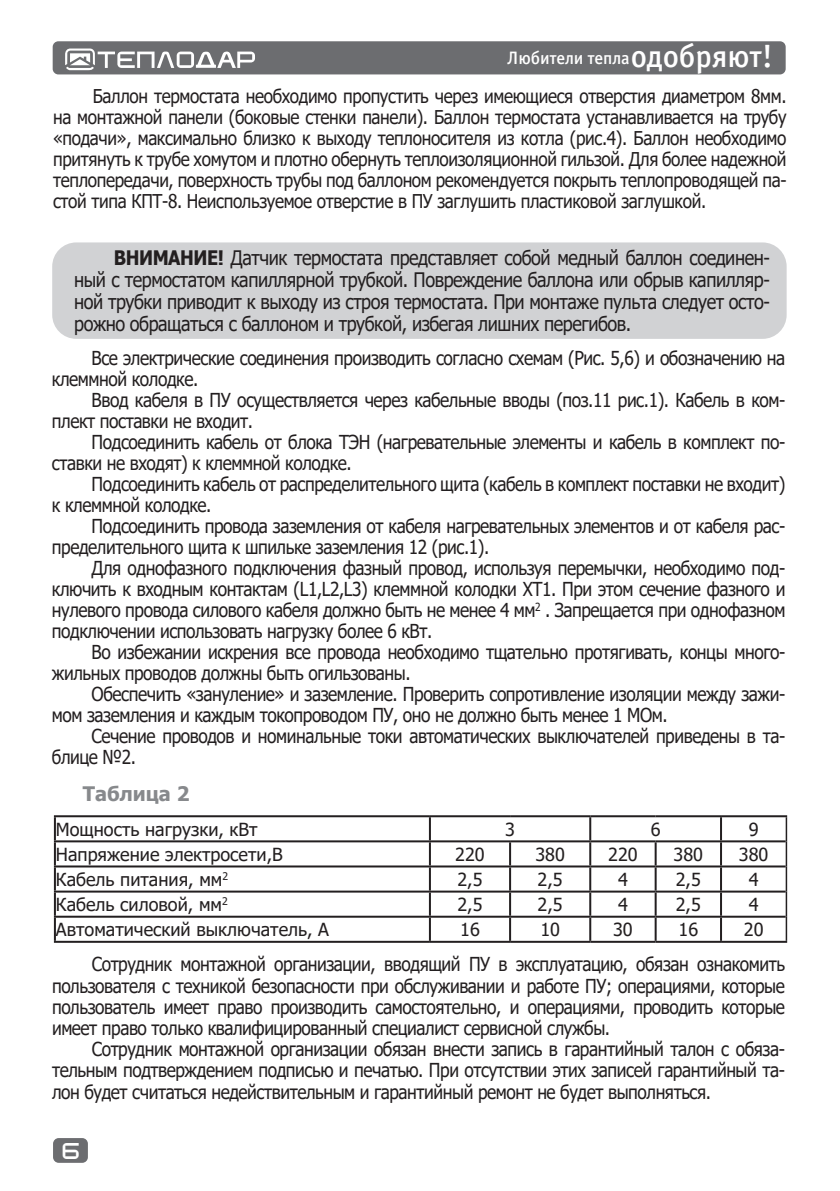
<style>
.page{position:relative;width:840px;height:1191px;background:#fff}
.page>*{position:absolute;margin:0;border:0;box-sizing:border-box;transform-origin:0 0}
.t1{font:20px/22px "Tahoma";letter-spacing:-.025em;color:#231f20;text-align:justify;scale:.9 1}
.t2{font:700 20px "Tahoma";color:#87898c}
.t3{font:19.2px/21px "Tahoma";letter-spacing:-.025em;color:#231f20;scale:.9 1}
.t4{font:19px/21px "Tahoma";letter-spacing:-.02em;color:#231f20;text-align:justify;scale:.9 1}
.t5{font:18px "Tahoma";color:#231f20}
.t6{font:18px "Officina Sans Medium C";letter-spacing:-.005em;color:#fff}
.t7{font:16px "teplodar";color:#fff}
.s1{font-size:32px}
.s2{font-weight:700}
</style>
<div class="page">
<div style="left:53px;top:1138px;width:35px;height:24px;background:#6c6d70;border-radius:6px"></div>
<div style="left:53px;top:41px;width:732px;height:33px;background:#6c6d70;border-radius:6px"></div>
<svg style="left:65px;top:48px;width:190px;height:22px"></svg>
<svg style="left:56px;top:817px;width:729px;height:123px"></svg>
<hr style="left:719px;top:817px;width:2px;height:23px;background:#231f20">
<hr style="left:654px;top:842px;width:2px;height:23px;background:#231f20">
<hr style="left:719px;top:842px;width:2px;height:23px;background:#231f20">
<hr style="left:654px;top:867px;width:2px;height:23px;background:#231f20">
<hr style="left:719px;top:867px;width:2px;height:23px;background:#231f20">
<hr style="left:654px;top:892px;width:2px;height:23px;background:#231f20">
<hr style="left:719px;top:892px;width:2px;height:23px;background:#231f20">
<hr style="left:654px;top:917px;width:2px;height:23px;background:#231f20">
<hr style="left:719px;top:917px;width:2px;height:23px;background:#231f20">
<svg style="left:785px;top:817px;width:1px;height:123px"></svg>
<hr style="left:590px;top:815px;width:65px;height:2px;background:#231f20">
<hr style="left:655px;top:815px;width:65px;height:2px;background:#231f20">
<hr style="left:720px;top:815px;width:66px;height:2px;background:#231f20">
<hr style="left:590px;top:840px;width:65px;height:2px;background:#231f20">
<hr style="left:655px;top:840px;width:65px;height:2px;background:#231f20">
<hr style="left:720px;top:840px;width:65px;height:2px;background:#231f20">
<hr style="left:590px;top:865px;width:65px;height:2px;background:#231f20">
<hr style="left:655px;top:865px;width:65px;height:2px;background:#231f20">
<hr style="left:720px;top:865px;width:65px;height:2px;background:#231f20">
<hr style="left:590px;top:890px;width:65px;height:2px;background:#231f20">
<hr style="left:655px;top:890px;width:65px;height:2px;background:#231f20">
<hr style="left:720px;top:890px;width:65px;height:2px;background:#231f20">
<hr style="left:590px;top:915px;width:65px;height:2px;background:#231f20">
<hr style="left:655px;top:915px;width:65px;height:2px;background:#231f20">
<hr style="left:720px;top:915px;width:65px;height:2px;background:#231f20">
<hr style="left:590px;top:940px;width:65px;height:2px;background:#231f20">
<hr style="left:655px;top:940px;width:65px;height:2px;background:#231f20">
<hr style="left:720px;top:940px;width:66px;height:2px;background:#231f20">
<hr style="left:54px;top:815px;width:375px;height:2px;background:#231f20">
<hr style="left:54px;top:817px;width:2px;height:23px;background:#231f20">
<hr style="left:54px;top:840px;width:375px;height:2px;background:#231f20">
<hr style="left:54px;top:842px;width:2px;height:23px;background:#231f20">
<hr style="left:54px;top:865px;width:375px;height:2px;background:#231f20">
<hr style="left:54px;top:867px;width:2px;height:23px;background:#231f20">
<hr style="left:54px;top:890px;width:375px;height:2px;background:#231f20">
<hr style="left:54px;top:892px;width:2px;height:23px;background:#231f20">
<hr style="left:54px;top:915px;width:375px;height:2px;background:#231f20">
<hr style="left:54px;top:917px;width:2px;height:23px;background:#231f20">
<hr style="left:54px;top:940px;width:375px;height:2px;background:#231f20">
<hr style="left:429px;top:815px;width:81px;height:2px;background:#231f20">
<hr style="left:428px;top:817px;width:2px;height:23px;background:#231f20">
<hr style="left:510px;top:815px;width:80px;height:2px;background:#231f20">
<hr style="left:589px;top:817px;width:2px;height:23px;background:#231f20">
<hr style="left:429px;top:840px;width:81px;height:2px;background:#231f20">
<hr style="left:428px;top:842px;width:2px;height:23px;background:#231f20">
<hr style="left:510px;top:840px;width:80px;height:2px;background:#231f20">
<hr style="left:509px;top:842px;width:2px;height:23px;background:#231f20">
<hr style="left:589px;top:842px;width:2px;height:23px;background:#231f20">
<hr style="left:429px;top:865px;width:81px;height:2px;background:#231f20">
<hr style="left:428px;top:867px;width:2px;height:23px;background:#231f20">
<hr style="left:510px;top:865px;width:80px;height:2px;background:#231f20">
<hr style="left:509px;top:867px;width:2px;height:23px;background:#231f20">
<hr style="left:589px;top:867px;width:2px;height:23px;background:#231f20">
<hr style="left:429px;top:890px;width:81px;height:2px;background:#231f20">
<hr style="left:428px;top:892px;width:2px;height:23px;background:#231f20">
<hr style="left:510px;top:890px;width:80px;height:2px;background:#231f20">
<hr style="left:509px;top:892px;width:2px;height:23px;background:#231f20">
<hr style="left:589px;top:892px;width:2px;height:23px;background:#231f20">
<hr style="left:429px;top:915px;width:81px;height:2px;background:#231f20">
<hr style="left:428px;top:917px;width:2px;height:23px;background:#231f20">
<hr style="left:510px;top:915px;width:80px;height:2px;background:#231f20">
<hr style="left:509px;top:917px;width:2px;height:23px;background:#231f20">
<hr style="left:589px;top:917px;width:2px;height:23px;background:#231f20">
<hr style="left:429px;top:940px;width:81px;height:2px;background:#231f20">
<hr style="left:510px;top:940px;width:80px;height:2px;background:#231f20">
<div style="left:52px;top:242px;width:734px;height:97px;background:#d1d2d4;border-radius:24px"></div>
<p class="t6" style="left:507px;top:48px;width:267px">Любители тепла<span class="s1">одобряют!</span></p>
<p class="t4" style="left:53px;top:87px;width:816px;text-indent:40px">Баллон термостата необходимо пропустить через имеющиеся отверстия диаметром 8мм. на монтажной панели (боковые стенки панели). Баллон термостата устанавливается на трубу «подачи», максимально близко к выходу теплоносителя из котла (рис.4). Баллон необходимо притянуть к трубе хомутом и плотно обернуть теплоизоляционной гильзой. Для более надежной теплопередачи, поверхность трубы под баллоном рекомендуется покрыть теплопроводящей па&shy;стой типа КПТ-8. Неиспользуемое отверстие в ПУ заглушить пластиковой заглушкой.</p>
<p class="t1" style="left:74px;top:248px;width:774px;text-indent:40px"><span class="s2">ВНИМАНИЕ!</span> Датчик термостата представляет собой медный баллон соединен&shy;ный с термостатом капиллярной трубкой. Повреждение баллона или обрыв капилляр&shy;ной трубки приводит к выходу из строя термостата. При монтаже пульта следует осто&shy;рожно обращаться с баллоном и трубкой, избегая лишних перегибов.</p>
<p class="t3" style="left:52px;top:348px;width:816px;text-indent:40px">Все электрические соединения производить согласно схемам (Рис. 5,6) и обозначению на клеммной колодке.</p>
<p class="t3" style="left:52px;top:390px;width:816px;text-indent:40px">Ввод кабеля в ПУ осуществляется через кабельные вводы (поз.11 рис.1). Кабель в ком&shy;плект поставки не входит.</p>
<p class="t3" style="left:52px;top:432px;width:816px;text-indent:40px">Подсоединить кабель от блока ТЭН (нагревательные элементы и кабель в комплект по&shy;ставки не входят) к клеммной колодке.</p>
<p class="t3" style="left:52px;top:474px;width:815px;text-indent:40px">Подсоединить кабель от распределительного щита (кабель в комплект поставки не входит) к клеммной колодке.</p>
<p class="t3" style="left:52px;top:516px;width:816px;text-indent:40px">Подсоединить провода заземления от кабеля нагревательных элементов и от кабеля рас&shy;пределительного щита к шпильке заземления 12 (рис.1).</p>
<p class="t3" style="left:52px;top:558px;width:816px;text-align:justify;text-indent:40px">Для однофазного подключения фазный провод, используя перемычки, необходимо под&shy;ключить к входным контактам (L1,L2,L3) клеммной колодки ХТ1. При этом сечение фазного и нулевого провода силового кабеля должно быть не менее 4 мм<sup>2</sup> . Запрещается при однофазном подключении использовать нагрузку более 6 кВт.</p>
<p class="t3" style="left:52px;top:642px;width:816px;text-indent:40px">Во избежании искрения все провода необходимо тщательно протягивать, концы много&shy;жильных проводов должны быть огильзованы.</p>
<p class="t3" style="left:52px;top:684px;width:816px;text-indent:40px">Обеспечить «зануление» и заземление. Проверить сопротивление изоляции между зажи&shy;мом заземления и каждым токопроводом ПУ, оно не должно быть менее 1 МОм.</p>
<p class="t3" style="left:52px;top:726px;width:816px;text-indent:40px">Сечение проводов и номинальные токи автоматических выключателей приведены в та&shy;блице №2.</p>
<p class="t2" style="left:83px;top:779px;width:108px">Таблица 2</p>
<p class="t5" style="left:56px;top:817px;width:203px">Мощность нагрузки, кВт</p>
<p class="t5" style="left:505px;top:817px;width:11px">3</p>
<p class="t5" style="left:650px;top:817px;width:11px">6</p>
<p class="t5" style="left:748px;top:817px;width:11px">9</p>
<p class="t5" style="left:56px;top:842px;width:228px">Напряжение электросети,В</p>
<p class="t5" style="left:455px;top:842px;width:31px">220</p>
<p class="t5" style="left:535px;top:842px;width:31px">380</p>
<p class="t5" style="left:608px;top:842px;width:31px">220</p>
<p class="t5" style="left:673px;top:842px;width:31px">380</p>
<p class="t5" style="left:738px;top:842px;width:31px">380</p>
<p class="t5" style="left:56px;top:867px;width:174px">Кабель питания, мм<sup>2</sup></p>
<p class="t5" style="left:457px;top:867px;width:27px">2,5</p>
<p class="t5" style="left:537px;top:867px;width:27px">2,5</p>
<p class="t5" style="left:617px;top:867px;width:11px">4</p>
<p class="t5" style="left:675px;top:867px;width:27px">2,5</p>
<p class="t5" style="left:748px;top:867px;width:11px">4</p>
<p class="t5" style="left:56px;top:892px;width:173px">Кабель силовой, мм<sup>2</sup></p>
<p class="t5" style="left:457px;top:892px;width:27px">2,5</p>
<p class="t5" style="left:537px;top:892px;width:27px">2,5</p>
<p class="t5" style="left:617px;top:892px;width:11px">4</p>
<p class="t5" style="left:675px;top:892px;width:27px">2,5</p>
<p class="t5" style="left:748px;top:892px;width:11px">4</p>
<p class="t5" style="left:56px;top:917px;width:274px">Автоматический выключатель, А</p>
<p class="t5" style="left:460px;top:917px;width:21px">16</p>
<p class="t5" style="left:540px;top:917px;width:21px">10</p>
<p class="t5" style="left:612px;top:917px;width:21px">30</p>
<p class="t5" style="left:678px;top:917px;width:21px">16</p>
<p class="t5" style="left:743px;top:917px;width:21px">20</p>
<p class="t3" style="left:52px;top:955px;width:815px;text-align:justify;text-indent:40px">Сотрудник монтажной организации, вводящий ПУ в эксплуатацию, обязан ознакомить пользователя с техникой безопасности при обслуживании и работе ПУ; операциями, которые пользователь имеет право производить самостоятельно, и операциями, проводить которые имеет право только квалифицированный специалист сервисной службы.</p>
<p class="t3" style="left:52px;top:1039px;width:815px;text-align:justify;text-indent:40px">Сотрудник монтажной организации обязан внести запись в гарантийный талон с обяза&shy;тельным подтверждением подписью и печатью. При отсутствии этих записей гарантийный та&shy;лон будет считаться недействительным и гарантийный ремонт не будет выполняться.</p>
<p class="t7" style="left:63px;top:1144px;width:18px">6</p>
</div>
